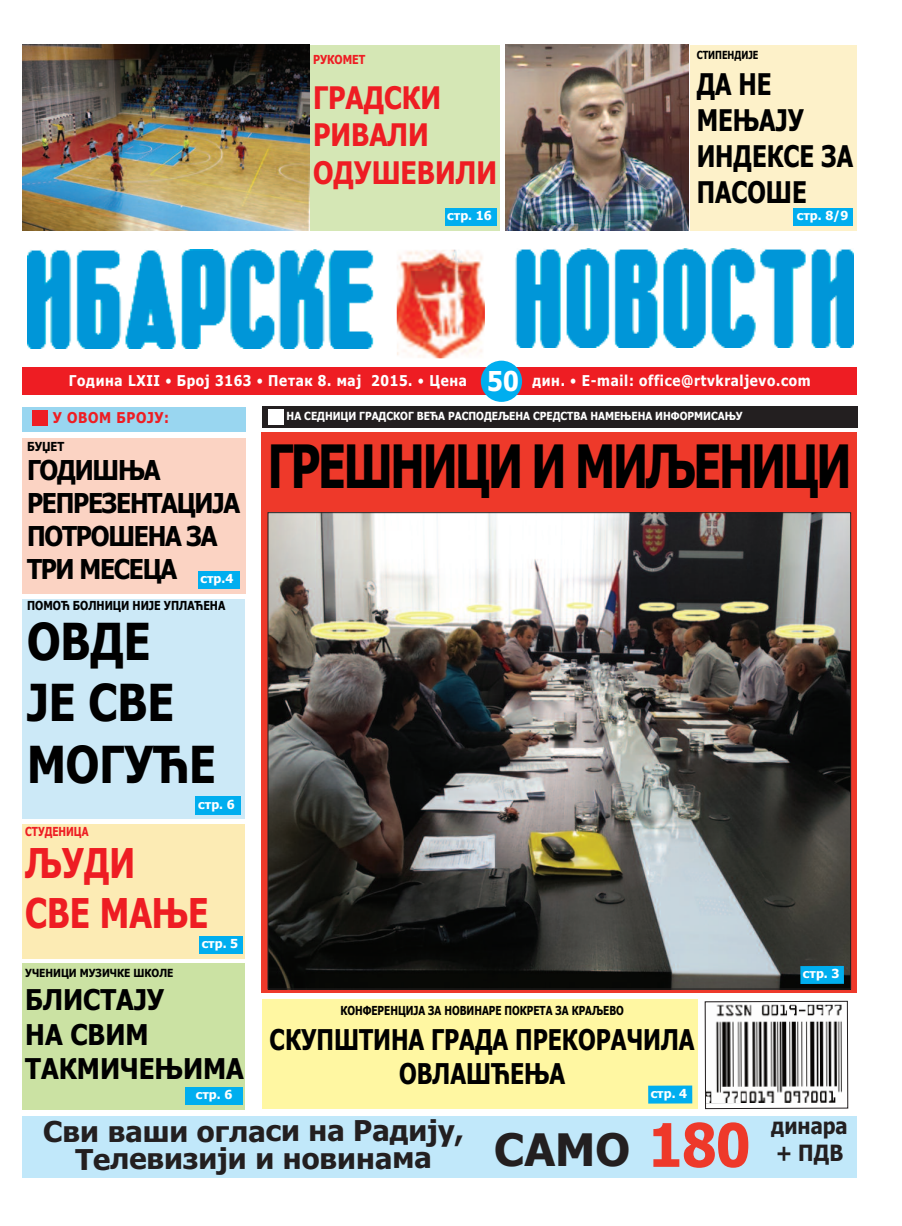
<style>
.page{position:relative;width:902px;height:1226px;background:#fff}
.page>*{position:absolute;margin:0;border:0;box-sizing:border-box;transform-origin:0 0}
.t1{font:700 60px "Tahoma";letter-spacing:-.05em;color:#000;scale:.75 1}
.t2{font:700 60px "Tahoma";color:#ee392a;scale:.9 1}
.t3{font:700 51.25px/61.5px "Tahoma";color:#000;scale:.85 1}
.t4{font:700 45px "Tahoma";color:#231f20}
.t5{font:700 41.25px/49.5px "Tahoma";color:#ee1d23;scale:.8 1}
.t6{font:700 31.25px/37.5px "Tahoma";color:#ee1d23;scale:.85 1}
.t7{font:700 30px/36px "Tahoma";color:#000;scale:.8 1}
.t8{font:700 28.75px/27.6px "Tahoma";letter-spacing:-.005em;color:#231f20;text-align:center}
.t9{font:700 28.75px/34.5px "Tahoma";color:#000;text-align:center;scale:.8 1}
.t10{font:700 28.75px/34.5px "Tahoma";color:#000;scale:.9 1}
.t11{font:700 27.5px/33px "Tahoma";letter-spacing:-.05em;color:#000;scale:.89 1}
.t12{font:700 27.5px "Tahoma";color:#fff;scale:.9 1}
.t13{font:700 22.5px/27px "Tahoma";color:#231f20;scale:.9 1}
.t14{font:700 15px "Tahoma";letter-spacing:.05em;color:#fff;scale:.9 1}
.t15{font:700 15px "Tahoma";letter-spacing:.05em;color:#ee1d23;scale:.9 1}
.t16{font:700 12.5px "Tahoma";color:#fff}
.t17{font:700 12.5px "Tahoma";color:#000;scale:.8 1}
.t18{font:700 12.5px "Tahoma";color:#000;scale:.85 1}
.t19{font:700 12.5px "Tahoma";color:#ee1d23;scale:.8 1}
.t20{font:700 12.5px "Tahoma";color:#ee1d23;scale:.85 1}
.t21{font:700 12.5px "Tahoma";color:#000;scale:.89 1}
.t22{font:700 11.25px "Tahoma";color:#fff;scale:.9 1}
.t23{font:700 11.25px "Tahoma";color:#000;scale:.9 1}
.t24{font:700 11.25px "Tahoma";color:#000;scale:.8 1}
.s1{font-weight:400}
</style>
<div class="page">
<img style="left:515px;top:249px;width:338px;height:98px">
<img style="left:28px;top:250px;width:346px;height:98px">
<div style="left:23px;top:367px;width:834px;height:28px;background:#ee1d23"></div>
<img style="left:397px;top:250px;width:88px;height:108px">
<div style="left:481px;top:361px;width:41px;height:41px;background:#00aeef;border-radius:50%"></div>
<div style="left:23px;top:438px;width:223px;height:155px;background:#fbd3c3"></div>
<div style="left:23px;top:599px;width:222px;height:219px;background:#cce9f7"></div>
<div style="left:23px;top:824px;width:222px;height:135px;background:#fcebb4"></div>
<div style="left:261px;top:433px;width:596px;height:560px;background:#ee392a"></div>
<div style="left:23px;top:1116px;width:834px;height:62px;background:#c1e8fa"></div>
<div style="left:23px;top:408px;width:223px;height:24px;background:#99d6f0"></div>
<div style="left:23px;top:963px;width:222px;height:147px;background:#cbe2a3"></div>
<div style="left:32px;top:411px;width:16px;height:15px;background:#ee1d23"></div>
<div style="left:262px;top:406px;width:595px;height:22px;background:#231f20"></div>
<div style="left:268px;top:409px;width:16px;height:16px;background:#fff"></div>
<div style="left:185px;top:1087px;width:58px;height:18px;background:#00aeef"></div>
<div style="left:196px;top:797px;width:45px;height:18px;background:#00aeef"></div>
<div style="left:198px;top:571px;width:42px;height:18px;background:#00aeef"></div>
<img style="left:270px;top:514px;width:579px;height:473px">
<div style="left:199px;top:936px;width:43px;height:18px;background:#00aeef"></div>
<svg style="left:704px;top:1001px;width:144px;height:108px"></svg>
<div style="left:800px;top:966px;width:44px;height:18px;background:#00aeef"></div>
<div style="left:262px;top:1000px;width:436px;height:109px;background:#fff7a2"></div>
<div style="left:648px;top:1086px;width:44px;height:18px;background:#00aeef"></div>
<div style="left:690px;top:45px;width:167px;height:185px;background:#fdf1c9"></div>
<div style="left:792px;top:208px;width:60px;height:18px;background:#00aeef"></div>
<img style="left:506px;top:45px;width:182px;height:185px">
<div style="left:240px;top:45px;width:260px;height:185px;background:#d5e7b5"></div>
<div style="left:445px;top:208px;width:51px;height:18px;background:#00aeef"></div>
<img style="left:23px;top:45px;width:286px;height:185px">
<p class="t20" style="left:313px;top:53px;width:63px">РУКОМЕТ</p>
<h3 class="t6" style="left:313px;top:79px;width:218px">ГРАДСКИ<br>РИВАЛИ<br>ОДУШЕВИЛИ</h3>
<p class="t16" style="left:447px;top:208px;width:46px">стр. 16</p>
<p class="t24" style="left:697px;top:48px;width:79px">СТИПЕНДИЈЕ</p>
<h3 class="t7" style="left:697px;top:67px;width:197px">ДА НЕ<br>МЕЊАЈУ<br>ИНДЕКСЕ ЗА<br>ПАСОШЕ</h3>
<p class="t16" style="left:797px;top:208px;width:53px">стр. 8/9</p>
<h3 class="t12" style="left:487px;top:365px;width:37px">50</h3>
<p class="t14" style="left:69px;top:372px;width:444px">Година LXII <span class="s1">•</span> Број 3163 <span class="s1">•</span> Петак 8. мај 2015. <span class="s1">•</span> Цена</p>
<p class="t14" style="left:532px;top:372px;width:311px">дин. <span class="s1">•</span> Е-mail: office@rtvkraljevo.com</p>
<p class="t15" style="left:53px;top:409px;width:131px">У ОВОМ БРОЈУ:</p>
<p class="t21" style="left:27px;top:439px;width:43px">БУЏЕТ</p>
<h3 class="t11" style="left:27px;top:454px;width:241px">ГОДИШЊА<br>РЕПРЕЗЕНТАЦИЈА<br>ПОТРОШЕНА ЗА<br>ТРИ МЕСЕЦА</h3>
<p class="t18" style="left:27px;top:598px;width:235px">ПОМОЋ БОЛНИЦИ НИЈЕ УПЛАЋЕНА</p>
<h2 class="t3" style="left:27px;top:611px;width:224px">ОВДЕ<br>ЈЕ СВЕ<br>МОГУЋЕ</h2>
<p class="t16" style="left:200px;top:571px;width:34px">стр.4</p>
<p class="t16" style="left:198px;top:797px;width:38px">стр. 6</p>
<p class="t19" style="left:25px;top:824px;width:81px">СТУДЕНИЦА</p>
<h3 class="t5" style="left:25px;top:839px;width:231px">ЉУДИ<br>СВЕ МАЊЕ</h3>
<p class="t16" style="left:202px;top:937px;width:38px">стр. 5</p>
<p class="t23" style="left:25px;top:966px;width:166px">УЧЕНИЦИ МУЗИЧКЕ ШКОЛЕ</p>
<h3 class="t10" style="left:25px;top:983px;width:245px">БЛИСТАЈУ<br>НА СВИМ<br>ТАКМИЧЕЊИМА</h3>
<p class="t16" style="left:196px;top:1087px;width:38px">стр. 6</p>
<p class="t22" style="left:287px;top:410px;width:508px">НА СЕДНИЦИ ГРАДСКОГ ВЕЋА РАСПОДЕЉЕНА СРЕДСТВА НАМЕЊЕНА ИНФОРМИСАЊУ</p>
<h1 class="t1" style="left:268px;top:433px;width:779px">ГРЕШНИЦИ И МИЉЕНИЦИ</h1>
<p class="t17" style="left:340px;top:1003px;width:356px">КОНФЕРЕНЦИЈА ЗА НОВИНАРЕ ПОКРЕТА ЗА КРАЉЕВО</p>
<h3 class="t9" style="left:270px;top:1022px;width:533px">СКУПШТИНА ГРАДА ПРЕКОРАЧИЛА<br>ОВЛАШЋЕЊА</h3>
<p class="t16" style="left:651px;top:1086px;width:38px">стр. 4</p>
<p class="t16" style="left:803px;top:966px;width:38px">стр. 3</p>
<h3 class="t8" style="left:43px;top:1118px;width:422px">Сви ваши огласи на Радију,<br>Телевизији и новинама</h3>
<h3 class="t4" style="left:494px;top:1124px;width:137px">САМО</h3>
<h3 class="t13" style="left:771px;top:1112px;width:86px">динара + ПДВ</h3>
<h1 class="t2" style="left:648px;top:1111px;width:115px">180</h1>
</div>
